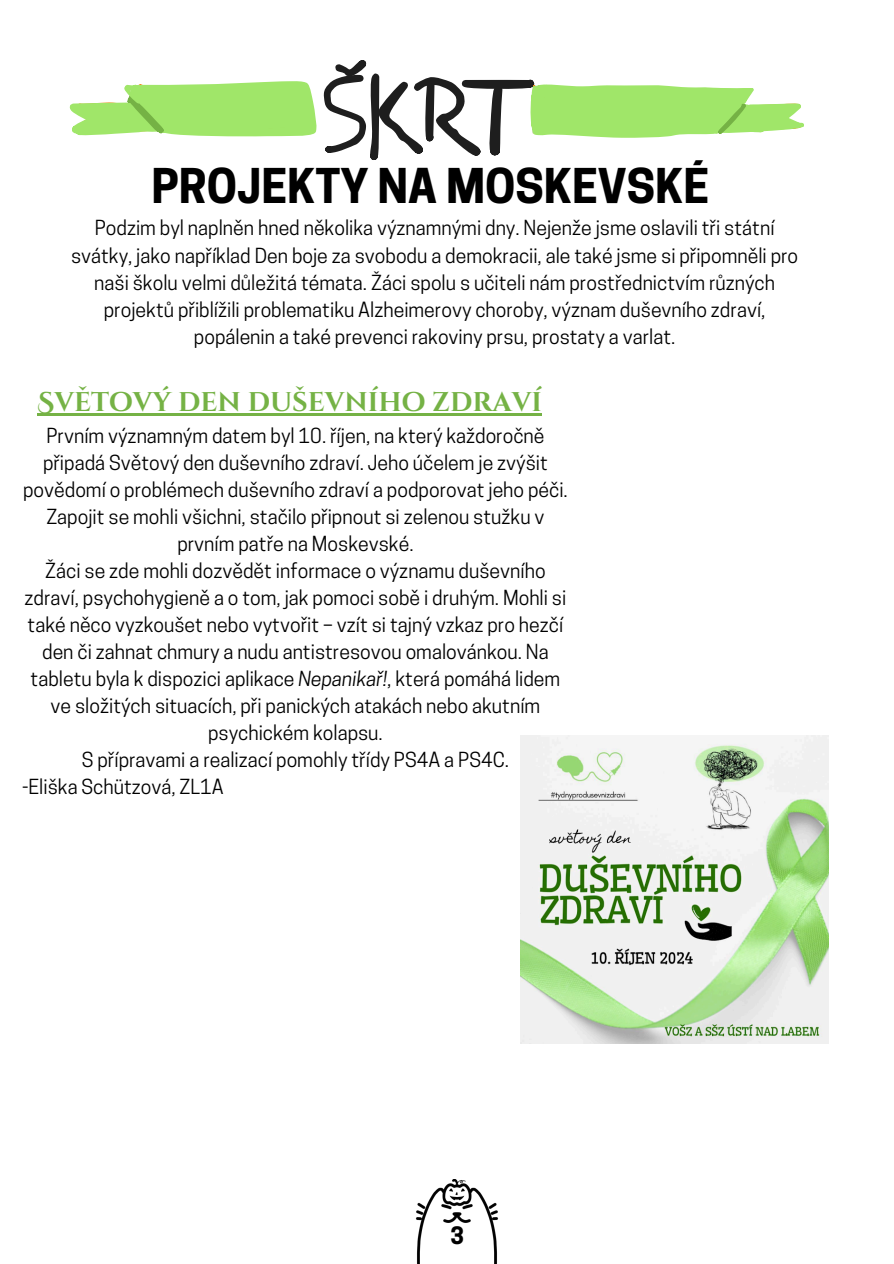
<style>
.page{position:relative;width:894px;height:1264px;background:#fff}
.page>*{position:absolute;margin:0;border:0;box-sizing:border-box;transform-origin:0 0}
.t1{font:700 45px "Cooper Hewitt";color:#000}
.t2{font:700 27px "Cinzel Decorative";color:#75b245}
.t3{font:700 22.5px "Cooper Hewitt";color:#000}
.t4{font:19.5px/27px "Cooper Hewitt";color:#000;text-align:center}
.s1{font-style:italic}
</style>
<div class="page">
<svg style="left:70px;top:81px;width:246px;height:56px"></svg>
<svg style="left:324px;top:60px;width:479px;height:100px"></svg>
<img style="left:520px;top:735px;width:308px;height:308px">
<img style="left:415px;top:1179px;width:83px;height:84px">
<hr style="left:37px;top:413px;width:505px;height:3px;background:#75b245">
<h2 class="t1" style="left:151px;top:169px;width:559px">PROJEKTY NA MOSKEVSKÉ</h2>
<p class="t4" style="left:71px;top:217px;width:728px">Podzim byl naplněn hned několika významnými dny. Nejenže jsme oslavili tři státní svátky, jako například Den boje za svobodu a demokracii, ale také jsme si připomněli pro naši školu velmi důležitá témata. Žáci spolu s učiteli nám prostřednictvím různých projektů přiblížili problematiku Alzheimerovy choroby, význam duševního zdraví, popálenin a také prevenci rakoviny prsu, prostaty a varlat.</p>
<p class="t2" style="left:37px;top:385px;width:506px">SVĚTOVÝ DEN DUŠEVNÍHO ZDRAVÍ</p>
<p class="t4" style="left:23px;top:424px;width:546px">Prvním významným datem byl 10. říjen, na který každoročně připadá Světový den duševního zdraví. Jeho účelem je zvýšit povědomí o problémech duševního zdraví a podporovat jeho péči.<br>Zapojit se mohli všichni, stačilo připnout si zelenou stužku v prvním patře na Moskevské.</p>
<p class="t4" style="left:25px;top:559px;width:543px">Žáci se zde mohli dozvědět informace o významu duševního zdraví, psychohygieně a o tom, jak pomoci sobě i druhým. Mohli si také něco vyzkoušet nebo vytvořit – vzít si tajný vzkaz pro hezčí den či zahnat chmury a nudu antistresovou omalovánkou. Na tabletu byla k dispozici aplikace <span class="s1">Nepanikař!</span>, která pomáhá lidem ve složitých situacích, při panických atakách nebo akutním psychickém kolapsu.</p>
<p class="t4" style="left:82px;top:748px;width:428px">S přípravami a realizací pomohly třídy PS4A a PS4C.</p>
<p class="t4" style="left:22px;top:775px;width:203px">-Eliška Schützová, ZL1A</p>
<p class="t3" style="left:450px;top:1227px;width:15px">3</p>
</div>
